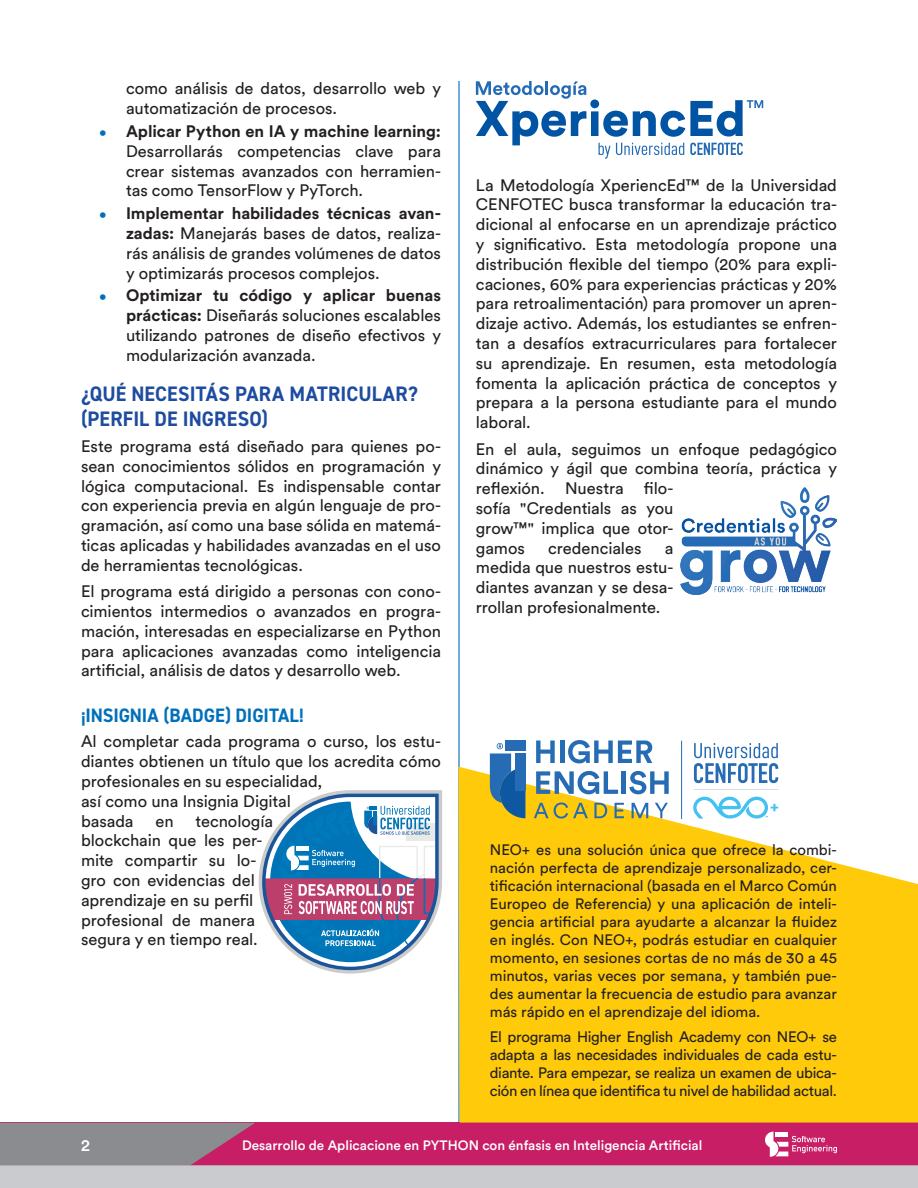
<style>
.page{position:relative;width:918px;height:1188px;background:#fff}
.page>*{position:absolute;margin:0;border:0;box-sizing:border-box;transform-origin:0 0}
.t1{font:700 21px/25.2px "DIN2014";letter-spacing:.005em;color:#1e4ca0;scale:.95 1}
.t2{font:700 19.5px "DIN2014";letter-spacing:-.005em;color:#006fba;scale:.95 1}
.t3{font:16.5px/19.8px "Circular Std";letter-spacing:-.005em;color:#231f20;text-align:justify}
.t4{font:500 16.5px "Circular Std";color:#fff}
.t5{font:15px/18px "Circular Std";letter-spacing:-.01em;color:#231f20;text-align:justify}
.t6{font:500 13.5px "Circular Std";color:#fff}
.s1{font-size:13.5px;color:#006fba}
.s2{font-weight:700}
</style>
<div class="page">
<div style="left:0;top:1123px;width:918px;height:43px;background:#c71e66"></div>
<svg style="left:0;top:1123px;width:255px;height:43px"></svg>
<div style="left:0;top:1166px;width:918px;height:22px;background:#cacbce"></div>
<svg style="left:765px;top:1132px;width:72px;height:25px"></svg>
<hr style="left:458px;top:81px;width:2px;height:1042px;background:#006fba">
<svg style="left:476px;top:81px;width:287px;height:78px"></svg>
<img style="left:681px;top:488px;width:156px;height:106px">
<svg style="left:458px;top:767px;width:460px;height:356px;fill:#feca0a"></svg>
<svg style="left:693px;top:796px;width:85px;height:23px"></svg>
<svg style="left:694px;top:743px;width:84px;height:40px"></svg>
<svg style="left:694px;top:789px;width:85px;height:1px"></svg>
<hr style="left:681px;top:741px;width:1px;height:78px;background:#266cb4">
<svg style="left:536px;top:741px;width:19px;height:22px"></svg>
<hr style="left:560px;top:741px;width:4px;height:22px;background:#266cb4">
<svg style="left:568px;top:740px;width:84px;height:23px"></svg>
<svg style="left:536px;top:771px;width:82px;height:23px"></svg>
<div style="left:621px;top:771px;width:5px;height:23px;background:#266cb4"></div>
<svg style="left:629px;top:771px;width:40px;height:23px"></svg>
<svg style="left:534px;top:802px;width:54px;height:17px"></svg>
<svg style="left:594px;top:803px;width:13px;height:15px"></svg>
<svg style="left:615px;top:803px;width:9px;height:15px"></svg>
<svg style="left:632px;top:803px;width:16px;height:15px"></svg>
<svg style="left:655px;top:803px;width:13px;height:15px"></svg>
<svg style="left:490px;top:743px;width:35px;height:75px"></svg>
<div style="left:505px;top:740px;width:20px;height:10px;background:#266cb4"></div>
<div style="left:515px;top:753px;width:10px;height:38px;background:#266cb4"></div>
<svg style="left:259px;top:790px;width:183px;height:184px"></svg>
<p class="t3" style="left:126px;top:78px;width:317px">como análisis de datos, desarrollo web y automatización de procesos.</p>
<p class="t3" style="left:126px;top:121px;width:317px;text-indent:-27px"><span class="s1">•</span> <span class="s2">Aplicar Python en IA y machine learning:<br></span>Desarrollarás competencias clave para crear sistemas avanzados con herramien&shy;tas como TensorFlow y PyTorch.</p>
<p class="t3" style="left:126px;top:203px;width:317px;text-indent:-27px"><span class="s1">•</span> <span class="s2">Implementar habilidades técnicas avan&shy;zadas:</span> Manejarás bases de datos, realiza&shy;rás análisis de grandes volúmenes de datos y optimizarás procesos complejos.</p>
<p class="t3" style="left:126px;top:285px;width:316px;text-indent:-27px"><span class="s1">•</span> <span class="s2">Optimizar tu código y aplicar buenas prácticas:</span> Diseñarás soluciones escalables utilizando patrones de diseño efectivos y modularización avanzada.</p>
<p class="t1" style="left:81px;top:381px;width:356px">¿QUÉ NECESITÁS PARA MATRICULAR? (PERFIL DE INGRESO)</p>
<p class="t3" style="left:81px;top:436px;width:361px">Este programa está diseñado para quienes po&shy;sean conocimientos sólidos en programación y lógica computacional. Es indispensable contar con experiencia previa en algún lenguaje de pro&shy;gramación, así como una base sólida en matemá&shy;ticas aplicadas y habilidades avanzadas en el uso de herramientas tecnológicas.</p>
<p class="t3" style="left:81px;top:581px;width:362px">El programa está dirigido a personas con cono&shy;cimientos intermedios o avanzados en progra&shy;mación, interesadas en especializarse en Python para aplicaciones avanzadas como inteligencia artificial, análisis de datos y desarrollo web.</p>
<p class="t2" style="left:81px;top:702px;width:236px">¡INSIGNIA (BADGE) DIGITAL!</p>
<p class="t3" style="left:81px;top:732px;width:362px;text-align:left">Al completar cada programa o curso, los estu&shy;diantes obtienen un título que los acredita cómo profesionales en su especialidad,<br>así como una Insignia Digital<br>basada</p>
<p class="t3" style="left:81px;top:811px;width:193px;text-align:left;text-indent:114px">tecnología blockchain que les per&shy;mite compartir su lo&shy;gro con evidencias del aprendizaje en su perfil profesional de manera segura y en tiempo real.</p>
<p class="t3" style="left:155px;top:811px;width:20px">en</p>
<p class="t3" style="left:476px;top:175px;width:363px">La Metodología XperiencEd™ de la Universidad CENFOTEC busca transformar la educación tra&shy;dicional al enfocarse en un aprendizaje práctico y significativo. Esta metodología propone una distribución flexible del tiempo (20% para expli&shy;caciones, 60% para experiencias prácticas y 20% para retroalimentación) para promover un apren&shy;dizaje activo. Además, los estudiantes se enfren&shy;tan a desafíos extracurriculares para fortalecer su aprendizaje. En resumen, esta metodología fomenta la aplicación práctica de conceptos y prepara a la persona estudiante para el mundo laboral.</p>
<p class="t3" style="left:476px;top:439px;width:363px;text-align:left">En el aula, seguimos un enfoque pedagógico dinámico y ágil que combina teoría, práctica y reflexión. Nuestra filo-<br>sofía "Credentials as you<br>grow™" implica que otor-<br>gamos</p>
<p class="t3" style="left:548px;top:538px;width:95px">credenciales</p>
<p class="t3" style="left:476px;top:538px;width:199px;text-indent:189px">a medida que nuestros estu&shy;diantes avanzan y se desa&shy;rrollan profesionalmente.</p>
<p class="t5" style="left:490px;top:840px;width:349px">NEO+ es una solución única que ofrece la combi&shy;nación perfecta de aprendizaje personalizado, cer&shy;tificación internacional (basada en el Marco Común Europeo de Referencia) y una aplicación de inteli&shy;gencia artificial para ayudarte a alcanzar la fluidez en inglés. Con NEO+, podrás estudiar en cualquier momento, en sesiones cortas de no más de 30 a 45 minutos, varias veces por semana, y también pue&shy;des aumentar la frecuencia de estudio para avanzar más rápido en el aprendizaje del idioma.</p>
<p class="t5" style="left:490px;top:1027px;width:349px">El programa Higher English Academy con NEO+ se adapta a las necesidades individuales de cada estu&shy;diante. Para empezar, se realiza un examen de ubica&shy;ción en línea que identifica tu nivel de habilidad actual.</p>
<p class="t4" style="left:81px;top:1135px;width:10px">2</p>
<p class="t6" style="left:242px;top:1136px;width:462px">Desarrollo de Aplicacione en PYTHON con énfasis en Inteligencia Artificial</p>
</div>
